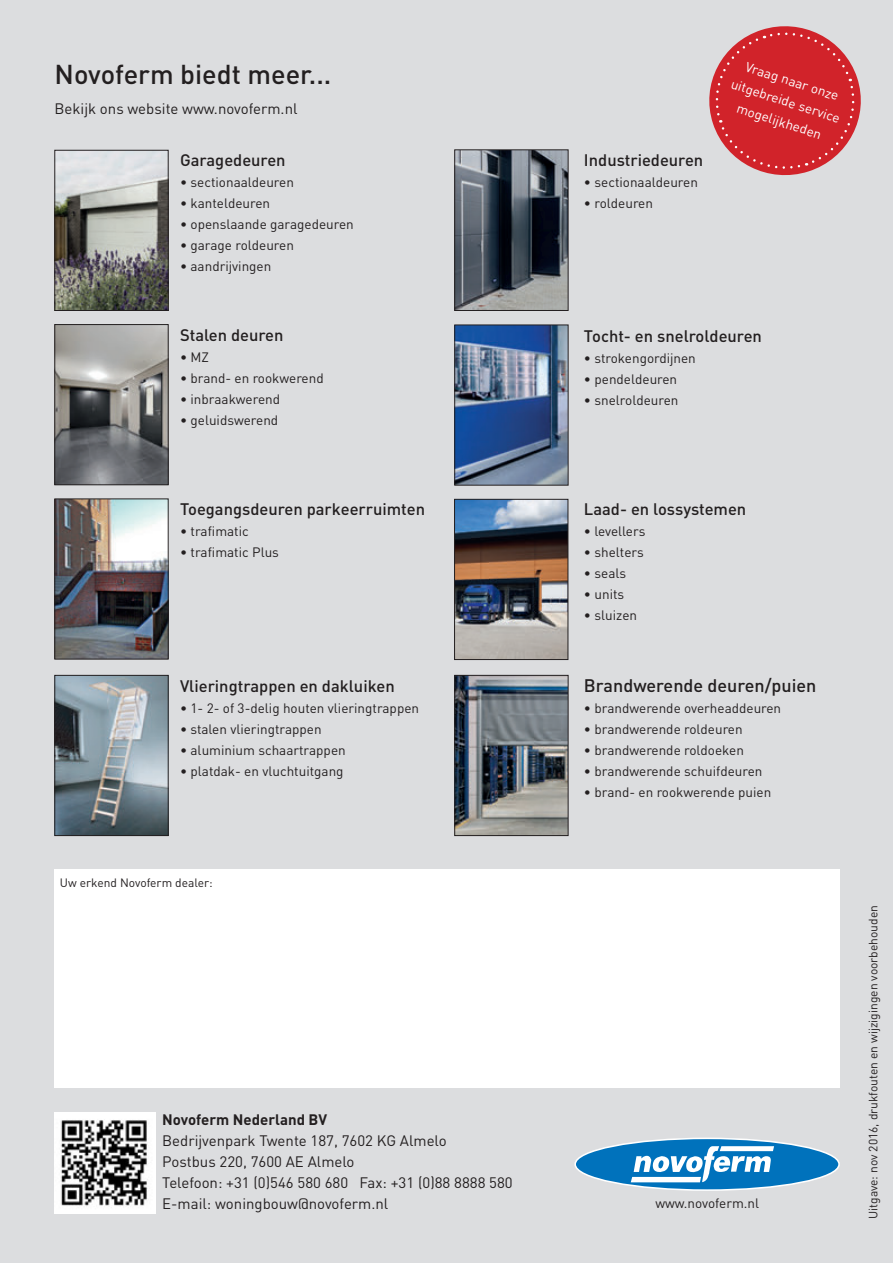
<style>
.page{position:relative;width:893px;height:1263px;background:#dcdddf}
.page>*{position:absolute;margin:0;border:0;box-sizing:border-box;transform-origin:0 0}
.t1{font:500 27px "DIN";color:#231f20}
.t2{font:500 18px "DIN";color:#231f20}
.t3{font:500 16.5px "DIN";color:#231f20}
.t4{font:15px/21px "DIN";color:#231f20}
.t5{font:700 15px "DIN";color:#231f20}
.t6{font:13.5px "DIN";color:#231f20}
.t7{font:13.5px/21px "DIN";color:#fff;text-align:center}
.t8{font:12px "DIN";color:#231f20}
</style>
<div class="page">
<img style="left:54px;top:1112px;width:101px;height:101px">
<div style="left:575px;top:1138px;width:264px;height:52px;background:#0072bc;border-radius:50%"></div>
<div style="left:574px;top:1137px;width:266px;height:54px;border:2px solid #fff;border-radius:50%"></div>
<svg style="left:631px;top:1146px;width:143px;height:36px"></svg>
<svg style="left:54px;top:324px;width:115px;height:161px;background:#818181"></svg>
<img style="left:54px;top:498px;width:115px;height:161px">
<img style="left:454px;top:499px;width:114px;height:161px">
<img style="left:454px;top:675px;width:114px;height:161px">
<svg style="left:54px;top:150px;width:115px;height:161px"></svg>
<img style="left:454px;top:325px;width:114px;height:160px">
<svg style="left:54px;top:675px;width:115px;height:161px;background:#7e8c94"></svg>
<svg style="left:454px;top:149px;width:114px;height:162px;background:#525962"></svg>
<div style="left:54px;top:870px;width:786px;height:218px;background:#fff"></div>
<svg style="left:709px;top:26px;width:152px;height:150px"></svg>
<h1 class="t1" style="left:55px;top:63px;width:278px">Novoferm biedt meer...</h1>
<p class="t4" style="left:55px;top:98px;width:244px">Bekijk ons website www.novoferm.nl</p>
<p class="t3" style="left:180px;top:153px;width:107px">Garagedeuren</p>
<p class="t6" style="left:180px;top:174px;width:115px">• sectionaaldeuren</p>
<p class="t6" style="left:180px;top:195px;width:92px">• kanteldeuren</p>
<p class="t6" style="left:180px;top:216px;width:175px">• openslaande garagedeuren</p>
<p class="t6" style="left:180px;top:237px;width:115px">• garage roldeuren</p>
<p class="t6" style="left:180px;top:258px;width:93px">• aandrijvingen</p>
<p class="t3" style="left:180px;top:328px;width:105px">Stalen deuren</p>
<p class="t6" style="left:180px;top:349px;width:31px">• MZ</p>
<p class="t6" style="left:180px;top:370px;width:145px">• brand- en rookwerend</p>
<p class="t6" style="left:180px;top:391px;width:102px">• inbraakwerend</p>
<p class="t6" style="left:180px;top:412px;width:100px">• geluidswerend</p>
<p class="t3" style="left:180px;top:502px;width:247px">Toegangsdeuren parkeerruimten</p>
<p class="t6" style="left:180px;top:523px;width:70px">• trafimatic</p>
<p class="t6" style="left:180px;top:544px;width:100px">• trafimatic Plus</p>
<p class="t3" style="left:180px;top:679px;width:216px">Vlieringtrappen en dakluiken</p>
<p class="t6" style="left:180px;top:699px;width:241px">• 1- 2- of 3-delig houten vlieringtrappen</p>
<p class="t6" style="left:180px;top:720px;width:143px">• stalen vlieringtrappen</p>
<p class="t6" style="left:180px;top:741px;width:167px">• aluminium schaartrappen</p>
<p class="t6" style="left:180px;top:762px;width:165px">• platdak- en vluchtuitgang</p>
<p class="t8" style="left:60px;top:877px;width:154px">Uw erkend Novoferm dealer:</p>
<p class="t5" style="left:162px;top:1114px;width:166px">Novoferm Nederland BV</p>
<p class="t4" style="left:162px;top:1130px;width:352px">Bedrijvenpark Twente 187, 7602 KG Almelo<br>Postbus 220, 7600 AE Almelo<br>Telefoon: +31 (0)546 580 680 Fax: +31 (0)88 8888 580<br>E-mail: woningbouw@novoferm.nl</p>
<p class="t3" style="left:584px;top:153px;width:121px">Industriedeuren</p>
<p class="t6" style="left:584px;top:174px;width:115px">• sectionaaldeuren</p>
<p class="t6" style="left:584px;top:195px;width:70px">• roldeuren</p>
<p class="t7" style="left:741px;top:54px;width:115px;rotate:18deg">Vraag naar onze uitgebreide service mogelijkheden</p>
<p class="t3" style="left:584px;top:329px;width:179px">Tocht- en snelroldeuren</p>
<p class="t6" style="left:584px;top:349px;width:113px">• strokengordijnen</p>
<p class="t6" style="left:584px;top:370px;width:95px">• pendeldeuren</p>
<p class="t6" style="left:584px;top:391px;width:96px">• snelroldeuren</p>
<p class="t3" style="left:584px;top:502px;width:164px">Laad- en lossystemen</p>
<p class="t6" style="left:584px;top:523px;width:63px">• levellers</p>
<p class="t6" style="left:584px;top:544px;width:61px">• shelters</p>
<p class="t6" style="left:584px;top:565px;width:44px">• seals</p>
<p class="t6" style="left:584px;top:586px;width:42px">• units</p>
<p class="t6" style="left:584px;top:607px;width:55px">• sluizen</p>
<h2 class="t2" style="left:584px;top:678px;width:234px">Brandwerende deuren/puien</h2>
<p class="t6" style="left:584px;top:700px;width:199px">• brandwerende overheaddeuren</p>
<p class="t6" style="left:584px;top:721px;width:160px">• brandwerende roldeuren</p>
<p class="t6" style="left:584px;top:742px;width:161px">• brandwerende roldoeken</p>
<p class="t6" style="left:584px;top:763px;width:180px">• brandwerende schuifdeuren</p>
<p class="t6" style="left:584px;top:784px;width:189px">• brand- en rookwerende puien</p>
<p class="t6" style="left:655px;top:1196px;width:105px">www.novoferm.nl</p>
<p class="t8" style="left:867px;top:1219px;width:315px;rotate:-90deg">Uitgave: nov 2016, drukfouten en wijzigingen voorbehouden</p>
</div>
